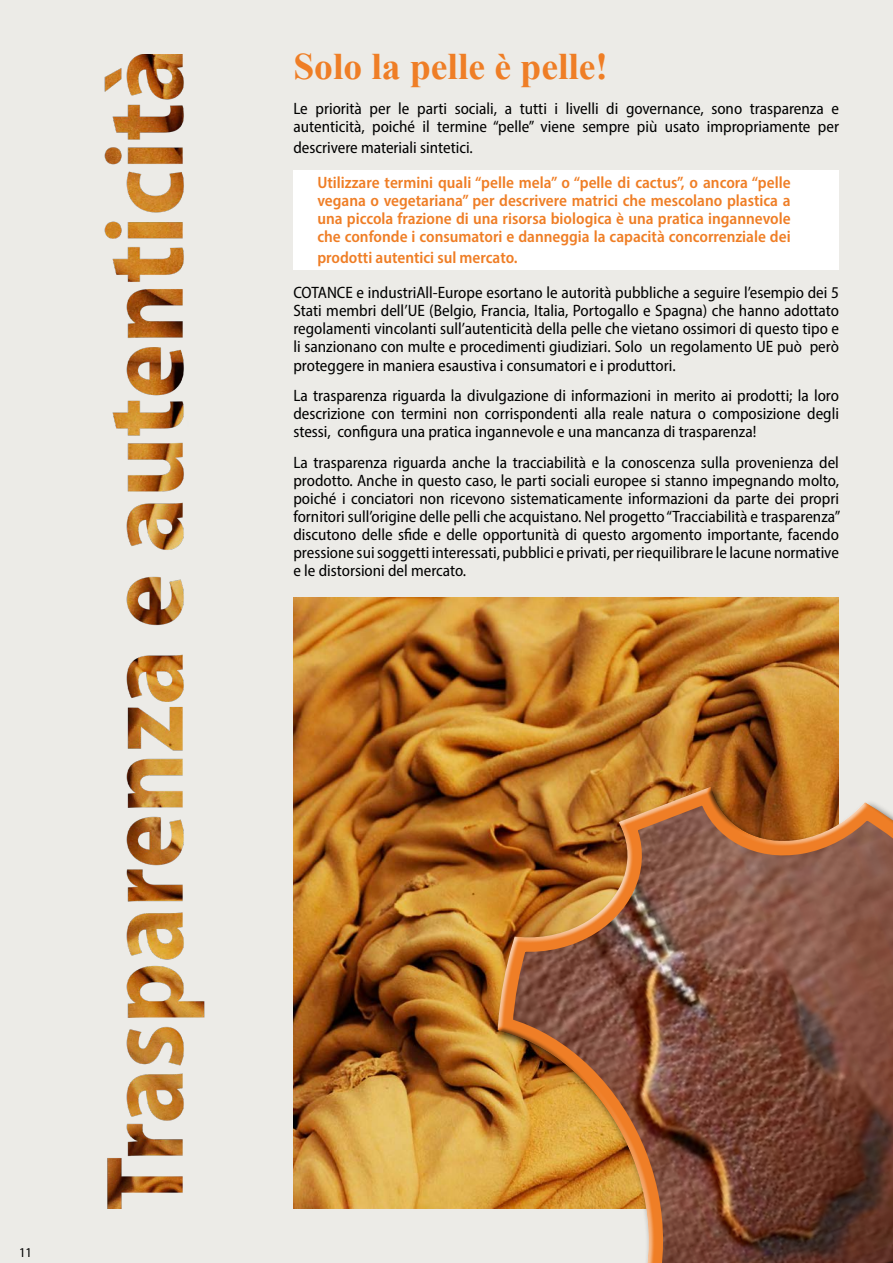
<style>
.page{position:relative;width:893px;height:1263px;background:#ecebe7}
.page>*{position:absolute;margin:0;border:0;box-sizing:border-box;transform-origin:0 0}
.t1{font:700 37.5px "Times New Roman";color:#ef7e26}
.t2{font:semi-condensed 16.5px/18px "Myriad Pro";color:#000;text-align:justify}
.t3{font:600 semi-condensed 16.5px/18px "Myriad Pro";color:#ef7e26;text-align:justify}
.t4{font:semi-condensed 13.5px "Myriad Pro";color:#000}
</style>
<div class="page">
<img style="left:293px;top:597px;width:546px;height:612px">
<img style="left:437px;top:714px;width:456px;height:549px">
<div style="left:293px;top:171px;width:546px;height:99px;background:#fff"></div>
<img style="left:104px;top:54px;width:101px;height:1155px">
<h1 class="t1" style="left:293px;top:40px;width:316px">Solo la pelle è pelle!</h1>
<p class="t2" style="left:293px;top:100px;width:547px">Le priorità per le parti sociali, a tutti i livelli di governance, sono trasparenza e autenticità, poiché il termine “pelle” viene sempre più usato impropriamente per</p>
<p class="t2" style="left:293px;top:139px;width:181px">descrivere materiali sintetici.</p>
<p class="t3" style="left:317px;top:174px;width:475px">Utilizzare termini quali “pelle mela” o “pelle di cactus”, o ancora “pelle vegana o vegetariana” per descrivere matrici che mescolano plastica a una piccola frazione di una risorsa biologica è una pratica ingannevole che confonde i consumatori e danneggia la capacità concorrenziale dei</p>
<p class="t3" style="left:317px;top:249px;width:202px">prodotti autentici sul mercato.</p>
<p class="t2" style="left:293px;top:284px;width:547px">COTANCE e industriAll-Europe esortano le autorità pubbliche a seguire l’esempio dei 5<br>Stati membri dell’UE (Belgio, Francia, Italia, Portogallo e Spagna) che hanno adottato regolamenti vincolanti sull’autenticità della pelle che vietano ossimori di questo tipo e li sanzionano con multe e procedimenti giudiziari. Solo un regolamento UE può però proteggere in maniera esaustiva i consumatori e i produttori.</p>
<p class="t2" style="left:293px;top:386px;width:547px">La trasparenza riguarda la divulgazione di informazioni in merito ai prodotti; la loro descrizione con termini non corrispondenti alla reale natura o composizione degli stessi, configura una pratica ingannevole e una mancanza di trasparenza!</p>
<p class="t2" style="left:293px;top:453px;width:548px">La trasparenza riguarda anche la tracciabilità e la conoscenza sulla provenienza del prodotto. Anche in questo caso, le parti sociali europee si stanno impegnando molto, poiché i conciatori non ricevono sistematicamente informazioni da parte dei propri fornitori sull’origine delle pelli che acquistano. Nel progetto “Tracciabilità e trasparenza” discutono delle sfide e delle opportunità di questo argomento importante, facendo pressione sui soggetti interessati, pubblici e privati, per riequilibrare le lacune normative e le distorsioni del mercato.</p>
<p class="t4" style="left:19px;top:1244px;width:14px">11</p>
</div>
